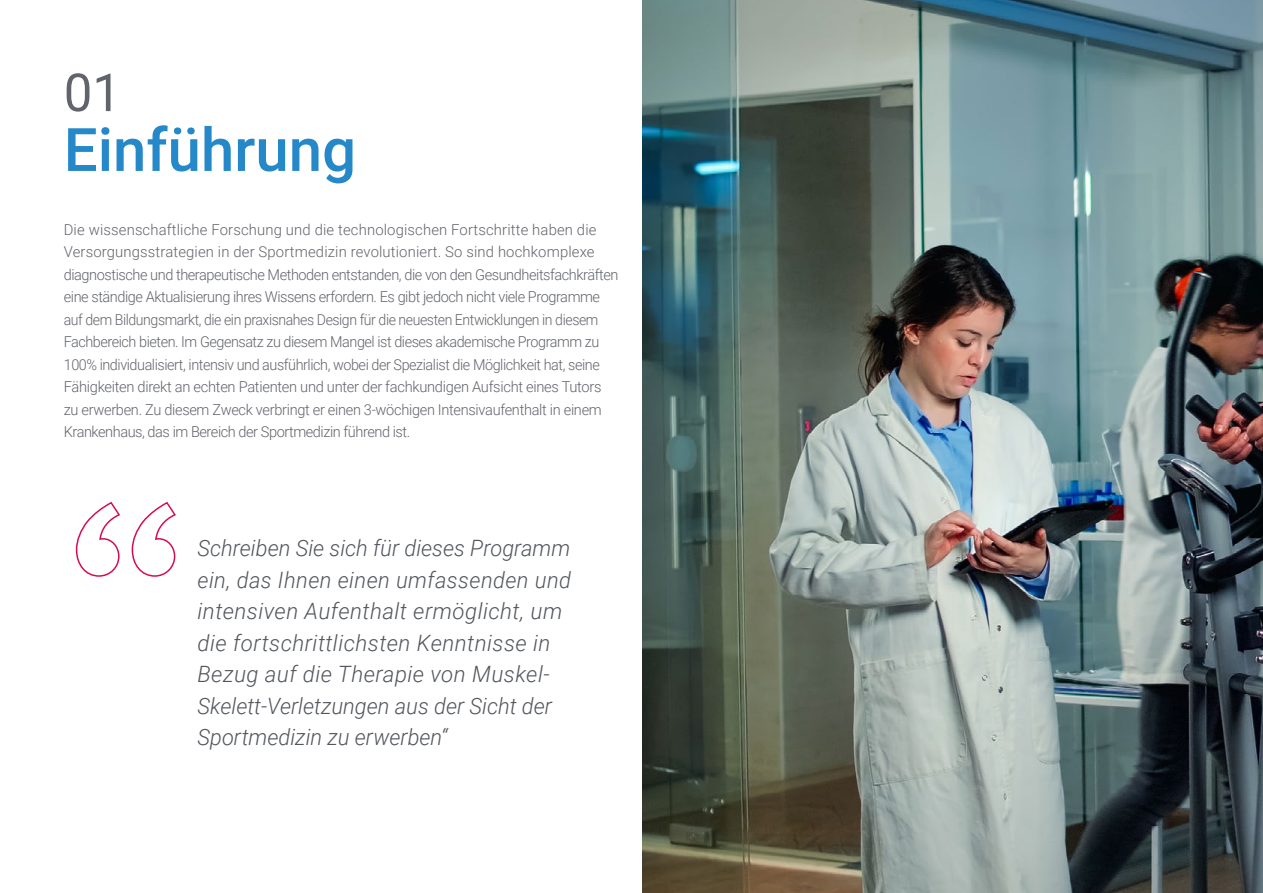
<style>
.page{position:relative;width:1263px;height:893px;background:#fff}
.page>*{position:absolute;margin:0;border:0;box-sizing:border-box;transform-origin:0 0}
.t1{font:500 60px "Roboto";color:#2488c9}
.t2{font:52.5px "Roboto";color:#61646a}
.t3{font:italic 300 22.5px/31.5px "Roboto";letter-spacing:.02em;color:#52555b}
.t4{font:300 15px/22.5px "Roboto";letter-spacing:-.03em;color:#61646a}
</style>
<div class="page">
<svg style="left:75px;top:501px;width:101px;height:76px"></svg>
<img style="left:642px;top:0;width:621px;height:893px">
<h2 class="t2" style="left:64px;top:56px;width:59px">01</h2>
<h1 class="t1" style="left:64px;top:108px;width:294px">Einführung</h1>
<p class="t4" style="left:64px;top:217px;width:556px">Die wissenschaftliche Forschung und die technologischen Fortschritte haben die Versorgungsstrategien in der Sportmedizin revolutioniert. So sind hochkomplexe diagnostische und therapeutische Methoden entstanden, die von den Gesundheitsfachkräften eine ständige Aktualisierung ihres Wissens erfordern. Es gibt jedoch nicht viele Programme auf dem Bildungsmarkt, die ein praxisnahes Design für die neuesten Entwicklungen in diesem Fachbereich bieten. Im Gegensatz zu diesem Mangel ist dieses akademische Programm zu 100% individualisiert, intensiv und ausführlich, wobei der Spezialist die Möglichkeit hat, seine Fähigkeiten direkt an echten Patienten und unter der fachkundigen Aufsicht eines Tutors zu erwerben. Zu diesem Zweck verbringt er einen 3-wöchigen Intensivaufenthalt in einem Krankenhaus, das im Bereich der Sportmedizin führend ist.</p>
<p class="t3" style="left:197px;top:532px;width:375px">Schreiben Sie sich für dieses Programm ein, das Ihnen einen umfassenden und intensiven Aufenthalt ermöglicht, um die fortschrittlichsten Kenntnisse in Bezug auf die Therapie von Muskel-Skelett-Verletzungen aus der Sicht der Sportmedizin zu erwerben“</p>
</div>
